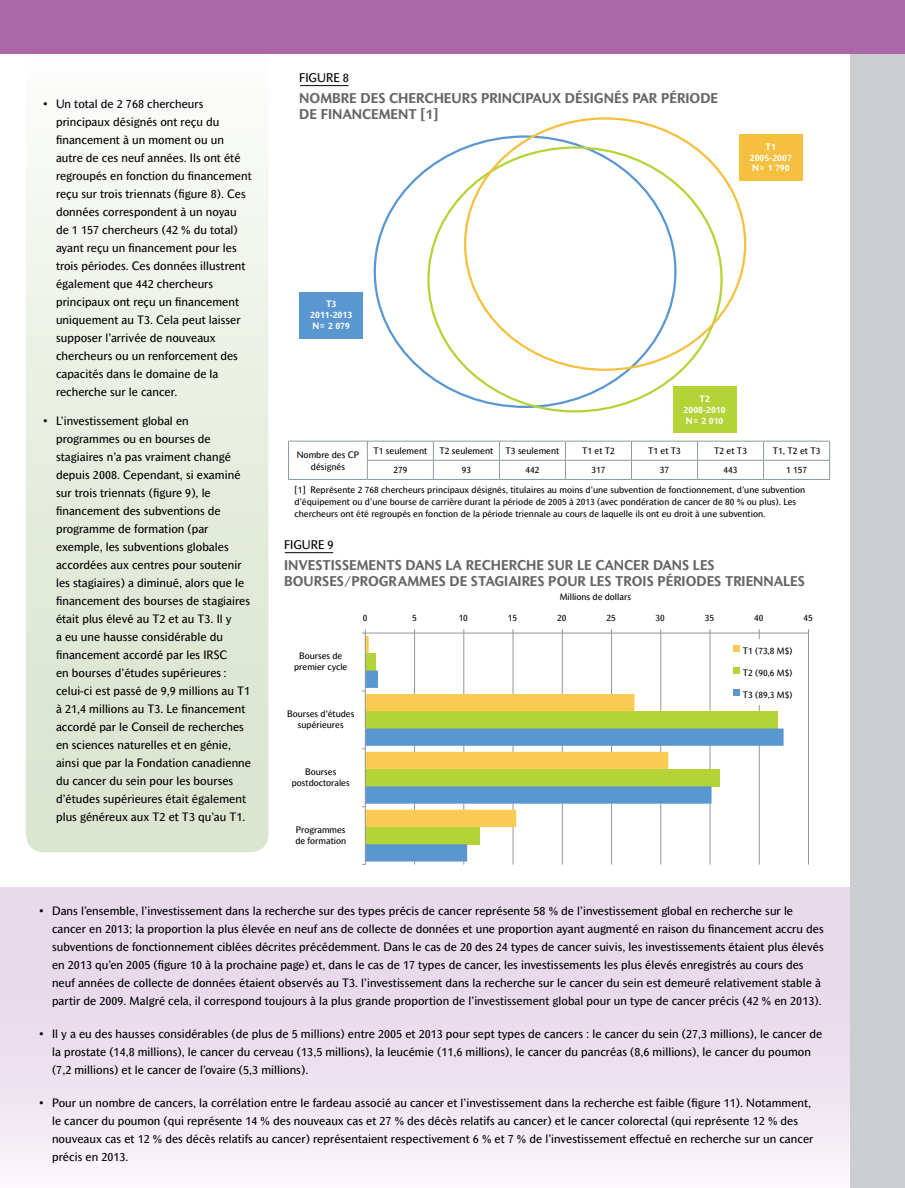
<style>
.page{position:relative;width:905px;height:1188px;background:#fff}
.page>*{position:absolute;margin:0;border:0;box-sizing:border-box;transform-origin:0 0}
.t1{font:700 13.5px/16.2px "Mahsuri Sans";color:#666}
.t2{font:12px "Mahsuri Sans";color:#000}
.t3{font:11.7px/18px "Mahsuri Sans";letter-spacing:.005em;color:#000}
.t4{font:9px/10.8px "Mahsuri Sans";letter-spacing:.005em;color:#000;text-align:center}
.t5{font:700 9px/10.8px "Mahsuri Sans";color:#fff;text-align:center}
</style>
<div class="page">
<div style="left:0;top:887px;width:878px;height:301px;background:linear-gradient(to bottom,#e4d2e7,#f6f1f7)"></div>
<div style="left:26px;top:43px;width:242px;height:809px;background:linear-gradient(to bottom,#fbfcfa,#d6e2ca);border-radius:18px"></div>
<div style="left:850px;top:52px;width:54px;height:1136px;background:#cbcdce"></div>
<div style="left:0;top:0;width:904px;height:54px;background:#ab67a8"></div>
<hr style="left:414px;top:633px;width:1px;height:232px;background:#989797">
<hr style="left:463px;top:633px;width:1px;height:232px;background:#989797">
<hr style="left:512px;top:633px;width:1px;height:232px;background:#989797">
<hr style="left:562px;top:633px;width:1px;height:232px;background:#989797">
<hr style="left:611px;top:633px;width:1px;height:232px;background:#989797">
<hr style="left:660px;top:633px;width:1px;height:232px;background:#989797">
<hr style="left:709px;top:633px;width:1px;height:232px;background:#989797">
<hr style="left:758px;top:633px;width:1px;height:232px;background:#989797">
<hr style="left:808px;top:633px;width:1px;height:232px;background:#989797">
<hr style="left:285px;top:552px;width:48px;height:1px;background:#000">
<svg style="left:366px;top:636px;width:296px;height:35px"></svg>
<svg style="left:366px;top:671px;width:417px;height:191px"></svg>
<hr style="left:365px;top:633px;width:443px;height:1px;background:#989797">
<hr style="left:365px;top:633px;width:1px;height:232px;background:#989797">
<svg style="left:362px;top:629px;width:4px;height:5px"></svg>
<div style="left:727px;top:639px;width:73px;height:65px;background:#fff"></div>
<div style="left:733px;top:646px;width:7px;height:6px;background:#f9cb52"></div>
<div style="left:733px;top:668px;width:7px;height:6px;background:#b3d337"></div>
<div style="left:733px;top:690px;width:7px;height:6px;background:#5a97d1"></div>
<div style="left:673px;top:387px;width:63px;height:46px;background:#b3d337"></div>
<div style="left:300px;top:292px;width:63px;height:47px;background:#5a97d1"></div>
<hr style="left:300px;top:85px;width:48px;height:1px;background:#000">
<div style="left:739px;top:135px;width:63px;height:46px;background:#f5c03e"></div>
<hr style="left:288px;top:441px;width:79px;height:1px;background:#8c99a1">
<svg style="left:288px;top:442px;width:1px;height:37px"></svg>
<hr style="left:367px;top:441px;width:66px;height:1px;background:#8c99a1">
<hr style="left:433px;top:441px;width:66px;height:1px;background:#8c99a1">
<hr style="left:499px;top:441px;width:66px;height:1px;background:#8c99a1">
<hr style="left:565px;top:441px;width:66px;height:1px;background:#8c99a1">
<hr style="left:631px;top:441px;width:66px;height:1px;background:#8c99a1">
<hr style="left:697px;top:441px;width:66px;height:1px;background:#8c99a1">
<hr style="left:763px;top:441px;width:67px;height:1px;background:#8c99a1">
<hr style="left:367px;top:460px;width:66px;height:1px;background:#8c99a1">
<svg style="left:367px;top:442px;width:1px;height:37px"></svg>
<hr style="left:433px;top:460px;width:66px;height:1px;background:#8c99a1">
<svg style="left:433px;top:442px;width:1px;height:37px"></svg>
<hr style="left:499px;top:460px;width:66px;height:1px;background:#8c99a1">
<svg style="left:499px;top:442px;width:1px;height:37px"></svg>
<hr style="left:565px;top:460px;width:66px;height:1px;background:#8c99a1">
<svg style="left:565px;top:442px;width:1px;height:37px"></svg>
<hr style="left:631px;top:460px;width:66px;height:1px;background:#8c99a1">
<svg style="left:631px;top:442px;width:1px;height:37px"></svg>
<hr style="left:697px;top:460px;width:66px;height:1px;background:#8c99a1">
<svg style="left:697px;top:442px;width:1px;height:37px"></svg>
<hr style="left:763px;top:460px;width:67px;height:1px;background:#8c99a1">
<svg style="left:763px;top:442px;width:1px;height:37px"></svg>
<svg style="left:829px;top:442px;width:1px;height:37px"></svg>
<hr style="left:288px;top:479px;width:79px;height:1px;background:#8c99a1">
<hr style="left:367px;top:479px;width:66px;height:1px;background:#8c99a1">
<hr style="left:433px;top:479px;width:66px;height:1px;background:#8c99a1">
<hr style="left:499px;top:479px;width:66px;height:1px;background:#8c99a1">
<hr style="left:565px;top:479px;width:66px;height:1px;background:#8c99a1">
<hr style="left:631px;top:479px;width:66px;height:1px;background:#8c99a1">
<hr style="left:697px;top:479px;width:66px;height:1px;background:#8c99a1">
<hr style="left:763px;top:479px;width:67px;height:1px;background:#8c99a1">
<p class="t3" style="left:56px;top:95px;width:197px;text-indent:-13px">• Un total de 2 768 chercheurs principaux désignés ont reçu du financement à un moment ou un autre de ces neuf années. Ils ont été regroupés en fonction du financement reçu sur trois triennats (figure 8). Ces données correspondent à un noyau de 1 157 chercheurs (42 % du total) ayant reçu un financement pour les trois périodes. Ces données illustrent également que 442 chercheurs principaux ont reçu un financement uniquement au T3. Cela peut laisser supposer l’arrivée de nouveaux chercheurs ou un renforcement des capacités dans le domaine de la recherche sur le cancer.</p>
<p class="t3" style="left:56px;top:411px;width:196px;text-indent:-13px">• L’investissement global en programmes ou en bourses de stagiaires n’a pas vraiment changé depuis 2008. Cependant, si examiné sur trois triennats (figure 9), le financement des subventions de programme de formation (par exemple, les subventions globales accordées aux centres pour soutenir les stagiaires) a diminué, alors que le financement des bourses de stagiaires était plus élevé au T2 et au T3. Il y<br>a eu une hausse considérable du financement accordé par les IRSC<br>en bourses d’études supérieures : celui-ci est passé de 9,9 millions au T1 à 21,4 millions au T3. Le financement accordé par le Conseil de recherches en sciences naturelles et en génie, ainsi que par la Fondation canadienne du cancer du sein pour les bourses d’études supérieures était également plus généreux aux T2 et T3 qu’au T1.</p>
<p class="t2" style="left:299px;top:71px;width:51px">FIGURE 8</p>
<p class="t1" style="left:299px;top:90px;width:420px">NOMBRE DES CHERCHEURS PRINCIPAUX DÉSIGNÉS PAR PÉRIODE<br>DE FINANCEMENT [1]</p>
<p class="t5" style="left:749px;top:141px;width:44px">T1<br>2005-2007<br>N= 1 790</p>
<p class="t5" style="left:310px;top:298px;width:44px">T3<br>2011-2013<br>N= 2 079</p>
<p class="t5" style="left:683px;top:393px;width:44px">T2<br>2008-2010<br>N= 2 010</p>
<p class="t4" style="left:373px;top:446px;width:55px">T1 seulement</p>
<p class="t4" style="left:439px;top:446px;width:55px">T2 seulement</p>
<p class="t4" style="left:505px;top:446px;width:55px">T3 seulement</p>
<p class="t4" style="left:582px;top:446px;width:34px">T1 et T2</p>
<p class="t4" style="left:648px;top:446px;width:34px">T1 et T3</p>
<p class="t4" style="left:714px;top:446px;width:34px">T2 et T3</p>
<p class="t4" style="left:772px;top:446px;width:49px">T1, T2 et T3</p>
<p class="t4" style="left:393px;top:465px;width:15px">279</p>
<p class="t4" style="left:461px;top:465px;width:11px">93</p>
<p class="t4" style="left:525px;top:465px;width:15px">442</p>
<p class="t4" style="left:591px;top:465px;width:15px">317</p>
<p class="t4" style="left:659px;top:465px;width:11px">37</p>
<p class="t4" style="left:723px;top:465px;width:15px">443</p>
<p class="t4" style="left:297px;top:449px;width:64px;line-height:12px">Nombre des CP désignés</p>
<p class="t4" style="left:294px;top:461px;width:514px;line-height:19.2px;text-align:right">1 157<br>[1] Représente 2 768 chercheurs principaux désignés, titulaires au moins d’une subvention de fonctionnement, d’une subvention</p>
<p class="t4" style="left:294px;top:495px;width:503px;line-height:12px;text-align:left">d’équipement ou d’une bourse de carrière durant la période de 2005 à 2013 (avec pondération de cancer de 80 % ou plus). Les chercheurs ont été regroupés en fonction de la période triennale au cours de laquelle ils ont eu droit à une subvention.</p>
<p class="t2" style="left:284px;top:538px;width:51px">FIGURE 9</p>
<p class="t1" style="left:284px;top:557px;width:522px">INVESTISSEMENTS DANS LA RECHERCHE SUR LE CANCER DANS LES<br>BOURSES/PROGRAMMES DE STAGIAIRES POUR LES TROIS PÉRIODES TRIENNALES</p>
<p class="t4" style="left:559px;top:592px;width:73px">Millions de dollars</p>
<p class="t4" style="left:363px;top:612px;width:6px">0</p>
<p class="t4" style="left:412px;top:612px;width:6px">5</p>
<p class="t4" style="left:458px;top:612px;width:11px">10</p>
<p class="t4" style="left:508px;top:612px;width:11px">15</p>
<p class="t4" style="left:557px;top:612px;width:11px">20</p>
<p class="t4" style="left:606px;top:612px;width:11px">25</p>
<p class="t4" style="left:655px;top:612px;width:11px">30</p>
<p class="t4" style="left:705px;top:612px;width:11px">35</p>
<p class="t4" style="left:754px;top:612px;width:11px">40</p>
<p class="t4" style="left:803px;top:612px;width:11px">45</p>
<p class="t4" style="left:294px;top:651px;width:55px">Bourses de premier cycle</p>
<p class="t4" style="left:287px;top:709px;width:69px">Bourses d'études supérieures</p>
<p class="t4" style="left:292px;top:766px;width:59px">Bourses postdoctorales</p>
<p class="t4" style="left:295px;top:824px;width:52px;text-align:left">Programmes de formation</p>
<p class="t4" style="left:742px;top:645px;width:51px">T1 (73,8 M$)</p>
<p class="t4" style="left:742px;top:667px;width:51px">T2 (90,6 M$)</p>
<p class="t4" style="left:742px;top:689px;width:51px">T3 (89,3 M$)</p>
<p class="t3" style="left:52px;top:902px;width:773px;text-indent:-13px">• Dans l’ensemble, l’investissement dans la recherche sur des types précis de cancer représente 58 % de l’investissement global en recherche sur le cancer en 2013; la proportion la plus élevée en neuf ans de collecte de données et une proportion ayant augmenté en raison du financement accru des subventions de fonctionnement ciblées décrites précédemment. Dans le cas de 20 des 24 types de cancer suivis, les investissements étaient plus élevés en 2013 qu’en 2005 (figure 10 à la prochaine page) et, dans le cas de 17 types de cancer, les investissements les plus élevés enregistrés au cours des neuf années de collecte de données étaient observés au T3. l’investissement dans la recherche sur le cancer du sein est demeuré relativement stable à partir de 2009. Malgré cela, il correspond toujours à la plus grande proportion de l’investissement global pour un type de cancer précis (42 % en 2013).</p>
<p class="t3" style="left:52px;top:1025px;width:771px;text-indent:-13px">• Il y a eu des hausses considérables (de plus de 5 millions) entre 2005 et 2013 pour sept types de cancers : le cancer du sein (27,3 millions), le cancer de la prostate (14,8 millions), le cancer du cerveau (13,5 millions), la leucémie (11,6 millions), le cancer du pancréas (8,6 millions), le cancer du poumon (7,2 millions) et le cancer de l’ovaire (5,3 millions).</p>
<p class="t3" style="left:52px;top:1094px;width:763px;text-indent:-13px">• Pour un nombre de cancers, la corrélation entre le fardeau associé au cancer et l’investissement dans la recherche est faible (figure 11). Notamment, le cancer du poumon (qui représente 14 % des nouveaux cas et 27 % des décès relatifs au cancer) et le cancer colorectal (qui représente 12 % des nouveaux cas et 12 % des décès relatifs au cancer) représentaient respectivement 6 % et 7 % de l’investissement effectué en recherche sur un cancer précis en 2013.</p>
</div>
